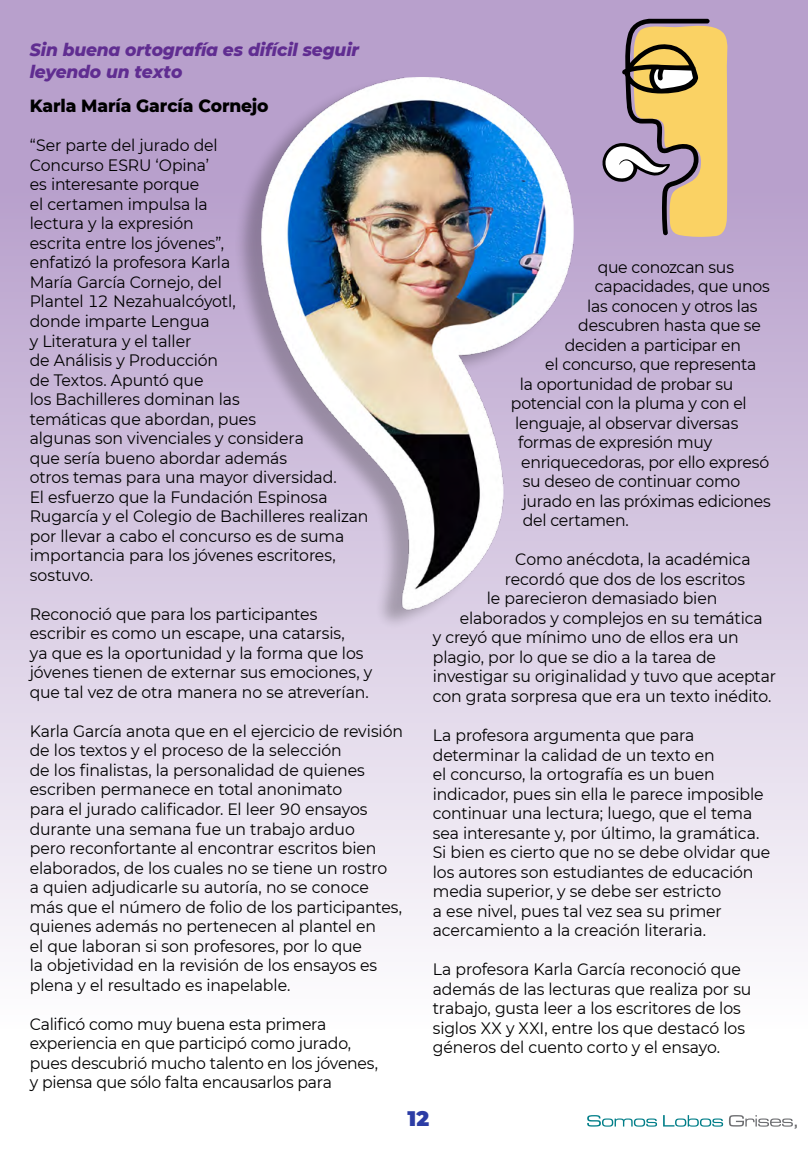
<style>
.page{position:relative;width:808px;height:1149px;background:#fff}
.page>*{position:absolute;margin:0;border:0;box-sizing:border-box;transform-origin:0 0}
.t1{font:900 21px "Montserrat";color:#2c3ca5}
.t2{font:italic 800 18px/22.5px "Montserrat";letter-spacing:-.005em;color:#602d91;scale:.95 1}
.t3{font:800 18px "Montserrat";letter-spacing:-.005em;color:#000;scale:.95 1}
.t4{font:16.5px/19.5px "Montserrat";letter-spacing:-.01em;color:#000;scale:.95 1}
</style>
<div class="page">
<svg style="left:587px;top:1115px;width:70px;height:11px"></svg>
<svg style="left:663px;top:1115px;width:60px;height:11px"></svg>
<svg style="left:729px;top:1115px;width:68px;height:13px"></svg>
<div style="left:0;top:0;width:808px;height:1027px;background:linear-gradient(to bottom,#ad92c4,#fbfbfc)"></div>
<svg style="left:601px;top:18px;width:128px;height:219px;background:#c2a787"></svg>
<div style="left:234px;top:75px;width:335px;height:555px;background:#000;opacity:.25"></div>
<img style="left:247px;top:75px;width:336px;height:535px">
<p class="t2" style="left:30px;top:37px;width:348px">Sin buena ortografía es difícil seguir leyendo un texto</p>
<p class="t3" style="left:30px;top:93px;width:253px">Karla María García Cornejo</p>
<p class="t4" style="left:30px;top:135px;width:358px">“Ser parte del jurado del<br>Concurso ESRU ‘Opina’<br>es interesante porque<br>el certamen impulsa la<br>lectura y la expresión<br>escrita entre los jóvenes”,<br>enfatizó la profesora Karla<br>María García Cornejo, del<br>Plantel 12 Nezahualcóyotl,<br>donde imparte Lengua<br>y Literatura y el taller<br>de Análisis y Producción<br>de Textos. Apuntó que<br>los Bachilleres dominan las<br>temáticas que abordan, pues<br>algunas son vivenciales y considera<br>que sería bueno abordar además<br>otros temas para una mayor diversidad.<br>El esfuerzo que la Fundación Espinosa<br>Rugarcía y el Colegio de Bachilleres realizan por llevar a cabo el concurso es de suma importancia para los jóvenes escritores, sostuvo.</p>
<p class="t4" style="left:30px;top:603px;width:362px">Reconoció que para los participantes escribir es como un escape, una catarsis,<br>ya que es la oportunidad y la forma que los jóvenes tienen de externar sus emociones, y que tal vez de otra manera no se atreverían.</p>
<p class="t4" style="left:30px;top:720px;width:394px">Karla García anota que en el ejercicio de revisión de los textos y el proceso de la selección<br>de los finalistas, la personalidad de quienes escriben permanece en total anonimato<br>para el jurado calificador. El leer 90 ensayos durante una semana fue un trabajo arduo<br>pero reconfortante al encontrar escritos bien elaborados, de los cuales no se tiene un rostro<br>a quien adjudicarle su autoría, no se conoce más que el número de folio de los participantes, quienes además no pertenecen al plantel en<br>el que laboran si son profesores, por lo que<br>la objetividad en la revisión de los ensayos es plena y el resultado es inapelable.</p>
<p class="t4" style="left:30px;top:1013px;width:368px">Calificó como muy buena esta primera experiencia en que participó como jurado, pues descubrió mucho talento en los jóvenes, y piensa que sólo falta encausarlos para</p>
<p class="t4" style="left:598px;top:256px;width:145px">que conozcan sus</p>
<p class="t4" style="left:595px;top:276px;width:186px">capacidades, que unos</p>
<p class="t4" style="left:587px;top:295px;width:181px">las conocen y otros las</p>
<p class="t4" style="left:578px;top:315px;width:194px">descubren hasta que se</p>
<p class="t4" style="left:565px;top:334px;width:187px">deciden a participar en</p>
<p class="t4" style="left:545px;top:354px;width:224px">el concurso, que representa</p>
<p class="t4" style="left:520px;top:373px;width:226px">la oportunidad de probar su</p>
<p class="t4" style="left:511px;top:393px;width:250px">potencial con la pluma y con el</p>
<p class="t4" style="left:515px;top:412px;width:236px">lenguaje, al observar diversas</p>
<p class="t4" style="left:518px;top:432px;width:206px">formas de expresión muy</p>
<p class="t4" style="left:521px;top:451px;width:262px">enriquecedoras, por ello expresó</p>
<p class="t4" style="left:523px;top:471px;width:230px">su deseo de continuar como</p>
<p class="t4" style="left:523px;top:490px;width:263px">jurado en las próximas ediciones</p>
<p class="t4" style="left:523px;top:510px;width:113px">del certamen.</p>
<p class="t4" style="left:515px;top:549px;width:249px">Como anécdota, la académica</p>
<p class="t4" style="left:505px;top:568px;width:255px">recordó que dos de los escritos</p>
<p class="t4" style="left:487px;top:588px;width:244px">le parecieron demasiado bien</p>
<p class="t4" style="left:460px;top:607px;width:320px">elaborados y complejos en su temática</p>
<p class="t4" style="left:433px;top:627px;width:324px">y creyó que mínimo uno de ellos era un</p>
<p class="t4" style="left:433px;top:646px;width:300px">plagio, por lo que se dio a la tarea de</p>
<p class="t4" style="left:433px;top:666px;width:363px">investigar su originalidad y tuvo que aceptar</p>
<p class="t4" style="left:433px;top:685px;width:358px">con grata sorpresa que era un texto inédito.</p>
<p class="t4" style="left:433px;top:724px;width:357px">La profesora argumenta que para determinar la calidad de un texto en<br>el concurso, la ortografía es un buen indicador, pues sin ella le parece imposible continuar una lectura; luego, que el tema sea interesante y, por último, la gramática.<br>Si bien es cierto que no se debe olvidar que los autores son estudiantes de educación media superior, y se debe ser estricto<br>a ese nivel, pues tal vez sea su primer acercamiento a la creación literaria.</p>
<p class="t4" style="left:433px;top:958px;width:337px">La profesora Karla García reconoció que además de las lecturas que realiza por su trabajo, gusta leer a los escritores de los siglos XX y XXI, entre los que destacó los géneros del cuento corto y el ensayo.</p>
<p class="t1" style="left:408px;top:1102px;width:23px">12</p>
</div>
